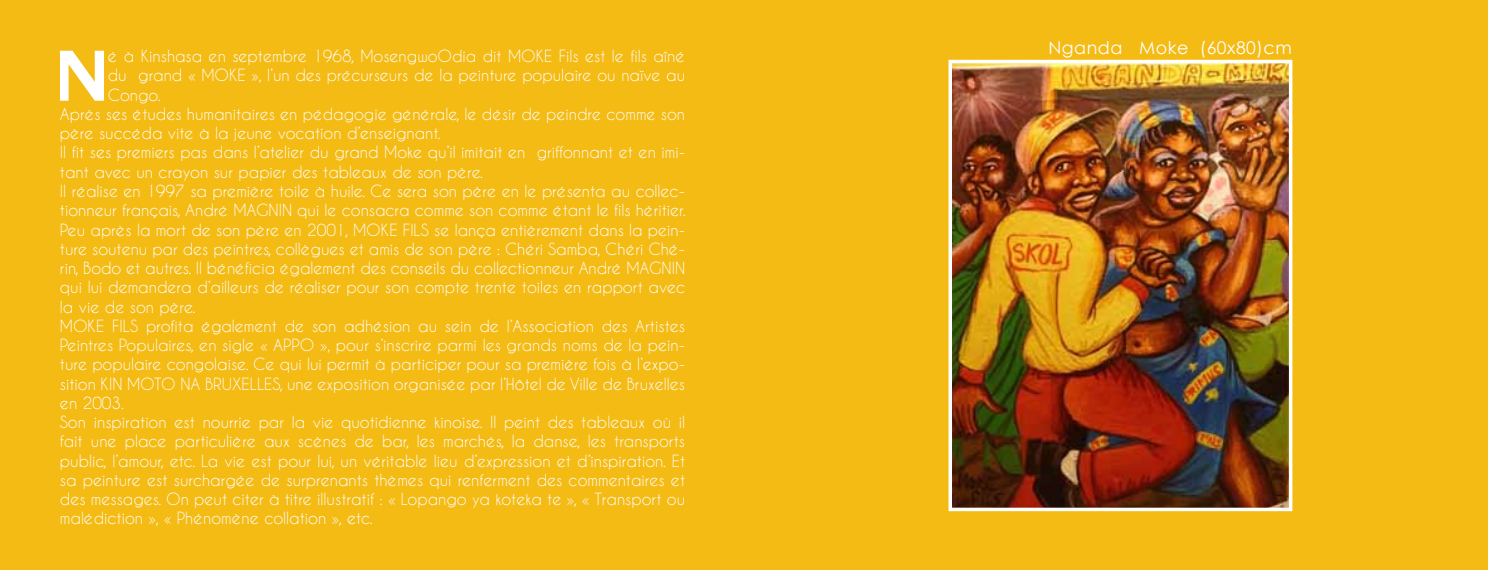
<style>
.page{position:relative;width:1489px;height:571px;background:#fff}
.page>*{position:absolute;margin:0;border:0;box-sizing:border-box;transform-origin:0 0}
.t1{font:700 69.65px "COUTURE";color:#fff}
.t2{font:17.5px "Century Gothic";letter-spacing:.03em;color:#fff}
.t3{font:15.75px "Caviar Dreams";color:#fff}
</style>
<div class="page">
<div style="left:1px;top:1px;width:1486px;height:569px;background:#f4bb15"></div>
<img style="left:953px;top:65px;width:334px;height:441px">
<div style="left:948px;top:60px;width:344px;height:451px;border:4px solid #fff"></div>
<h1 class="t1" style="left:56px;top:44px;width:53px">N</h1>
<p class="t3" style="left:108px;top:47px;width:579px">é à Kinshasa en septembre 1968, MosengwoOdia dit MOKE Fils est le fils aîné</p>
<p class="t3" style="left:108px;top:66px;width:579px">du grand « MOKE », l’un des précurseurs de la peinture populaire ou naïve au</p>
<p class="t3" style="left:108px;top:86px;width:55px">Congo.</p>
<p class="t3" style="left:60px;top:105px;width:626px">Après ses études humanitaires en pédagogie générale, le désir de peindre comme son</p>
<p class="t3" style="left:60px;top:124px;width:382px">père succéda vite à la jeune vocation d’enseignant.</p>
<p class="t3" style="left:60px;top:143px;width:626px">Il fit ses premiers pas dans l’atelier du grand Moke qu’il imitait en griffonnant et en imi-</p>
<p class="t3" style="left:60px;top:163px;width:424px">tant avec un crayon sur papier des tableaux de son père.</p>
<p class="t3" style="left:60px;top:182px;width:626px">Il réalise en 1997 sa première toile à huile. Ce sera son père en le présenta au collec-</p>
<p class="t3" style="left:60px;top:201px;width:627px">tionneur français, André MAGNIN qui le consacra comme son comme étant le fils héritier.</p>
<p class="t3" style="left:60px;top:220px;width:626px">Peu après la mort de son père en 2001, MOKE FILS se lança entièrement dans la pein-</p>
<p class="t3" style="left:60px;top:240px;width:626px">ture soutenu par des peintres, collègues et amis de son père : Chéri Samba, Chéri Ché-</p>
<p class="t3" style="left:60px;top:259px;width:626px">rin, Bodo et autres. Il bénéficia également des conseils du collectionneur André MAGNIN</p>
<p class="t3" style="left:60px;top:278px;width:626px">qui lui demandera d’ailleurs de réaliser pour son compte trente toiles en rapport avec</p>
<p class="t3" style="left:60px;top:297px;width:137px">la vie de son père.</p>
<p class="t3" style="left:60px;top:317px;width:626px">MOKE FILS profita également de son adhésion au sein de l’Association des Artistes</p>
<p class="t3" style="left:60px;top:336px;width:626px">Peintres Populaires, en sigle « APPO », pour s’inscrire parmi les grands noms de la pein-</p>
<p class="t3" style="left:60px;top:355px;width:626px">ture populaire congolaise. Ce qui lui permit à participer pour sa première fois à l’expo-</p>
<p class="t3" style="left:60px;top:374px;width:626px">sition KIN MOTO NA BRUXELLES, une exposition organisée par l’Hôtel de Ville de Bruxelles</p>
<p class="t3" style="left:60px;top:394px;width:66px">en 2003.</p>
<p class="t3" style="left:60px;top:413px;width:626px">Son inspiration est nourrie par la vie quotidienne kinoise. Il peint des tableaux où il</p>
<p class="t3" style="left:60px;top:432px;width:626px">fait une place particulière aux scènes de bar, les marchés, la danse, les transports</p>
<p class="t3" style="left:60px;top:451px;width:626px">public, l’amour, etc. La vie est pour lui, un véritable lieu d’expression et d’inspiration. Et</p>
<p class="t3" style="left:60px;top:471px;width:626px">sa peinture est surchargée de surprenants thèmes qui renferment des commentaires et</p>
<p class="t3" style="left:60px;top:490px;width:626px">des messages. On peut citer à titre illustratif : « Lopango ya koteka te », « Transport ou</p>
<p class="t3" style="left:60px;top:509px;width:314px">malédiction », « Phénomène collation », etc.</p>
<p class="t2" style="left:1048px;top:35px;width:245px">Nganda Moke (60x80)cm</p>
</div>
